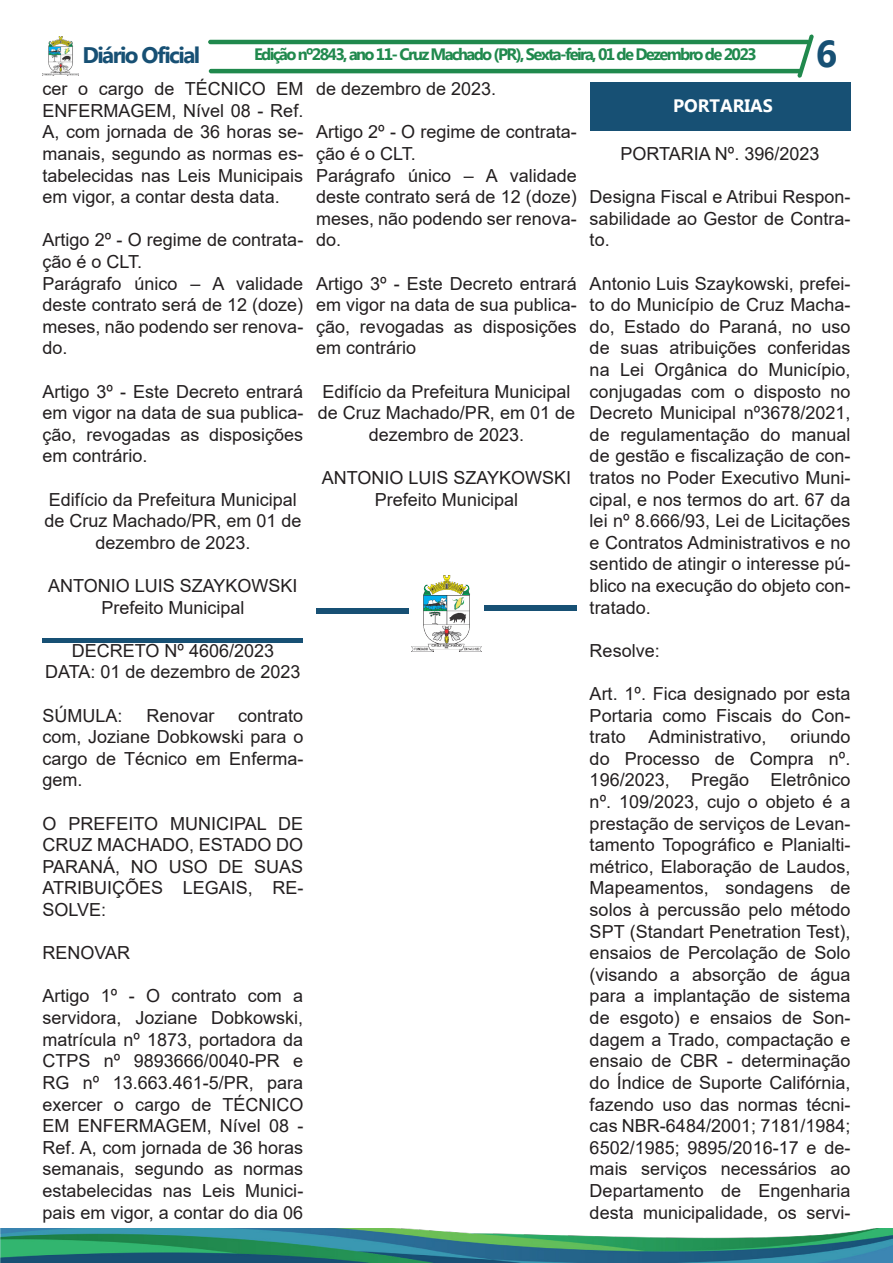
<style>
.page{position:relative;width:893px;height:1263px;background:#fff}
.page>*{position:absolute;margin:0;border:0;box-sizing:border-box;transform-origin:0 0}
.t1{font:700 37.5px "Myanmar Text";color:#175074}
.t2{font:700 22.5px "Myanmar Text";letter-spacing:-.07em;color:#175074}
.t3{font:18px/21.6px "Arial";color:#231f20;text-align:justify}
.t4{font:700 18px "Myanmar Text";color:#fff}
.t5{font:700 16.5px "Myanmar Text";letter-spacing:-.1em;color:#20894d}
</style>
<div class="page">
<hr style="left:208px;top:40px;width:602px;height:4px;background:#20894d;border-radius:2px">
<hr style="left:209px;top:69px;width:593px;height:4px;background:#20894d;border-radius:2px">
<img style="left:43px;top:37px;width:36px;height:38px">
<img style="left:0;top:1229px;width:893px;height:34px">
<svg style="left:316px;top:608px;width:93px;height:5px"></svg>
<img style="left:411px;top:576px;width:71px;height:75px">
<svg style="left:484px;top:605px;width:93px;height:6px"></svg>
<svg style="left:43px;top:638px;width:260px;height:4px"></svg>
<svg style="left:590px;top:34px;width:260px;height:97px"></svg>
<p class="t2" style="left:82px;top:42px;width:119px">Diário Oficial</p>
<p class="t5" style="left:254px;top:45px;width:504px">Edição nº2843, ano 11- Cruz Machado (PR), Sexta-feira, 01 de Dezembro de 2023</p>
<p class="t1" style="left:816px;top:32px;width:23px">6</p>
<p class="t3" style="left:43px;top:78px;width:262px">cer o cargo de TÉCNICO EM ENFERMAGEM, Nível 08 - Ref.<br>A, com jornada de 36 horas se&shy;manais, segundo as normas es&shy;tabelecidas nas Leis Municipais em vigor, a contar desta data.</p>
<p class="t3" style="left:43px;top:229px;width:262px">Artigo 2º - O regime de contrata&shy;ção é o CLT.</p>
<p class="t3" style="left:43px;top:272px;width:262px">Parágrafo único – A validade deste contrato será de 12 (doze) meses, não podendo ser renova&shy;do.</p>
<p class="t3" style="left:43px;top:380px;width:262px">Artigo 3º - Este Decreto entrará em vigor na data de sua publica&shy;ção, revogadas as disposições em contrário.</p>
<p class="t3" style="left:44px;top:488px;width:259px;text-align:center">Edifício da Prefeitura Municipal de Cruz Machado/PR, em 01 de dezembro de 2023.</p>
<p class="t3" style="left:48px;top:575px;width:251px">ANTONIO LUIS SZAYKOWSKI</p>
<p class="t3" style="left:101px;top:596px;width:145px">Prefeito Municipal</p>
<p class="t3" style="left:72px;top:640px;width:204px">DECRETO Nº 4606/2023</p>
<p class="t3" style="left:45px;top:661px;width:257px">DATA: 01 de dezembro de 2023</p>
<p class="t3" style="left:43px;top:704px;width:82px">SÚMULA:</p>
<p class="t3" style="left:146px;top:704px;width:70px">Renovar</p>
<p class="t3" style="left:316px;top:78px;width:182px">de dezembro de 2023.</p>
<p class="t3" style="left:316px;top:121px;width:262px">Artigo 2º - O regime de contrata&shy;ção é o CLT.</p>
<p class="t3" style="left:316px;top:164px;width:262px">Parágrafo único – A validade deste contrato será de 12 (doze) meses, não podendo ser renova&shy;do.</p>
<p class="t3" style="left:316px;top:272px;width:262px">Artigo 3º - Este Decreto entrará em vigor na data de sua publica&shy;ção, revogadas as disposições em contrário</p>
<p class="t3" style="left:318px;top:380px;width:259px;text-align:center">Edifício da Prefeitura Municipal de Cruz Machado/PR, em 01 de dezembro de 2023.</p>
<p class="t3" style="left:322px;top:467px;width:251px">ANTONIO LUIS SZAYKOWSKI</p>
<p class="t3" style="left:375px;top:488px;width:145px">Prefeito Municipal</p>
<p class="t4" style="left:673px;top:95px;width:101px">PORTARIAS</p>
<p class="t3" style="left:620px;top:143px;width:200px">PORTARIA Nº. 396/2023</p>
<p class="t3" style="left:590px;top:186px;width:262px">Designa Fiscal e Atribui Respon&shy;sabilidade ao Gestor de Contra&shy;to.</p>
<p class="t3" style="left:590px;top:272px;width:262px">Antonio Luis Szaykowski, prefei&shy;to do Município de Cruz Macha&shy;do, Estado do Paraná, no uso de suas atribuições conferidas na Lei Orgânica do Município, conjugadas com o disposto no Decreto Municipal nº3678/2021, de regulamentação do manual de gestão e fiscalização de con&shy;tratos no Poder Executivo Muni&shy;cipal, e nos termos do art. 67 da lei nº 8.666/93, Lei de Licitações e Contratos Administrativos e no sentido de atingir o interesse pú&shy;blico na execução do objeto con&shy;tratado.</p>
<p class="t3" style="left:590px;top:640px;width:72px">Resolve:</p>
<p class="t3" style="left:590px;top:683px;width:262px">Art. 1º. Fica designado por esta Portaria como Fiscais do Con&shy;trato</p>
<p class="t3" style="left:43px;top:704px;width:262px;text-indent:196px">contrato com, Joziane Dobkowski para o cargo de Técnico em Enferma&shy;gem.</p>
<p class="t3" style="left:43px;top:812px;width:262px">O PREFEITO MUNICIPAL DE CRUZ MACHADO, ESTADO DO PARANÁ, NO USO DE SUAS ATRIBUIÇÕES LEGAIS, RE-SOLVE:</p>
<p class="t3" style="left:43px;top:942px;width:89px">RENOVAR</p>
<p class="t3" style="left:43px;top:985px;width:262px">Artigo 1º - O contrato com a servidora, Joziane Dobkowski, matrícula nº 1873, portadora da CTPS nº 9893666/0040-PR e RG nº 13.663.461-5/PR, para exercer o cargo de TÉCNICO EM ENFERMAGEM, Nível 08 - Ref. A, com jornada de 36 horas semanais, segundo as normas estabelecidas nas Leis Munici&shy;pais em vigor, a contar do dia 06</p>
<p class="t3" style="left:590px;top:726px;width:262px;text-indent:201px">oriundo do Processo de Compra nº.<br>196/2023, Pregão Eletrônico nº. 109/2023, cujo o objeto é a prestação de serviços de Levan&shy;tamento Topográfico e Planialti&shy;métrico, Elaboração de Laudos, Mapeamentos, sondagens de solos à percussão pelo método SPT (Standart Penetration Test), ensaios de Percolação de Solo (visando a absorção de água para a implantação de sistema de esgoto) e ensaios de Son&shy;dagem a Trado, compactação e ensaio de CBR - determinação do Índice de Suporte Califórnia, fazendo uso das normas técni&shy;cas NBR-6484/2001; 7181/1984; 6502/1985; 9895/2016-17 e de&shy;mais serviços necessários ao Departamento de Engenharia desta municipalidade, os servi-</p>
<p class="t3" style="left:648px;top:726px;width:120px">Administrativo,</p>
</div>
